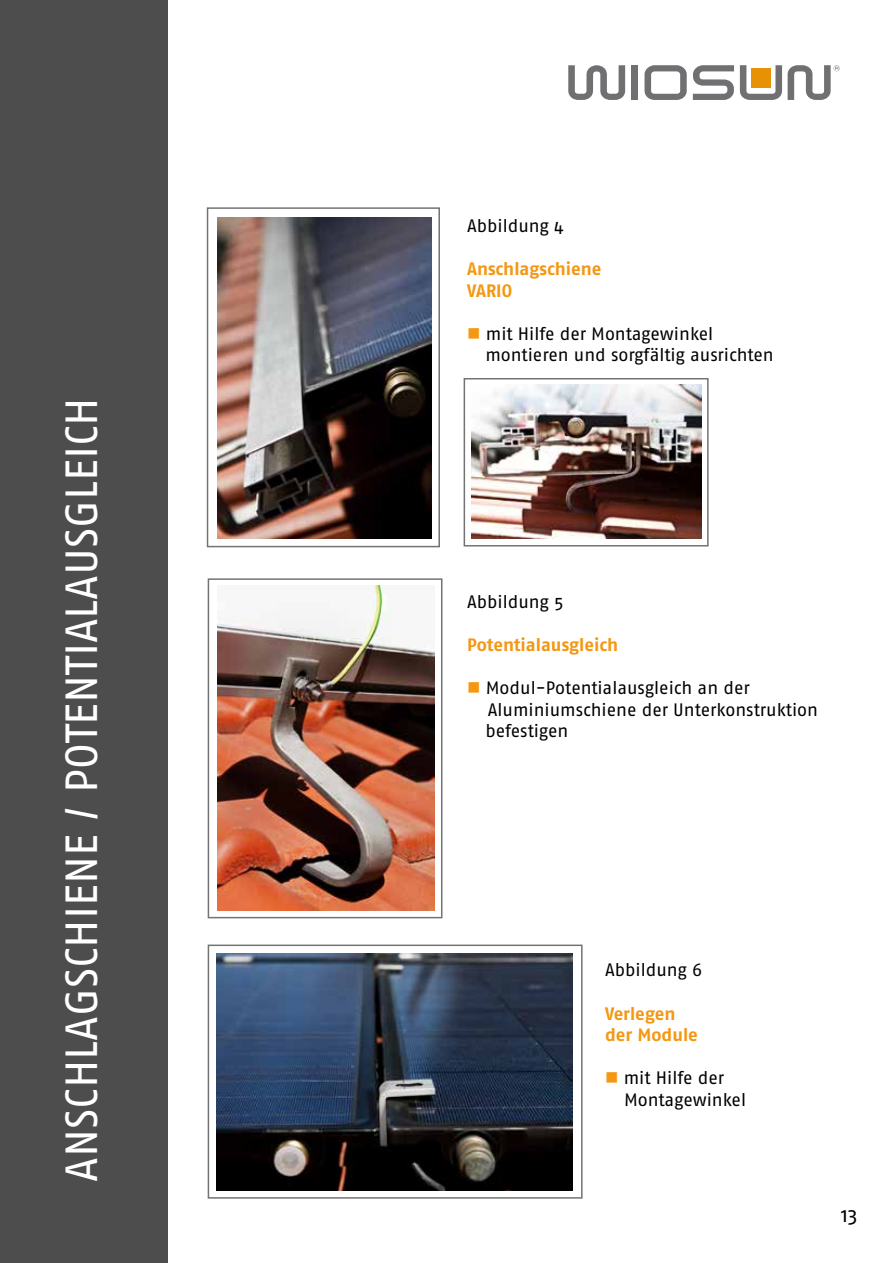
<style>
.page{position:relative;width:893px;height:1263px;background:#fff}
.page>*{position:absolute;margin:0;border:0;box-sizing:border-box;transform-origin:0 0}
.t1{font:45px "Fago OT";color:#fff}
.t2{font:21px "Fago OT";color:#000}
.t3{font:18px/21.6px "Fago OT";letter-spacing:-.005em;color:#000}
.t4{font:700 18px/21.6px "Fago OT";color:#f49712}
.s1{color:#f49712}
</style>
<div class="page">
<svg style="left:568px;top:65px;width:57px;height:35px"></svg>
<div style="left:631px;top:65px;width:7px;height:35px;background:#707072"></div>
<svg style="left:644px;top:65px;width:43px;height:35px"></svg>
<svg style="left:693px;top:65px;width:41px;height:35px"></svg>
<svg style="left:740px;top:65px;width:42px;height:35px"></svg>
<svg style="left:788px;top:65px;width:52px;height:35px"></svg>
<div style="left:751px;top:68px;width:20px;height:20px;background:#e79104"></div>
<div style="left:0;top:0;width:168px;height:1263px;background:#4d4d4d"></div>
<div style="left:208px;top:578px;width:234px;height:340px;background:#fff;border:2px solid #747373"></div>
<img style="left:217px;top:585px;width:217px;height:326px">
<div style="left:207px;top:207px;width:233px;height:340px;background:#fff;border:2px solid #747373"></div>
<img style="left:217px;top:217px;width:214px;height:321px">
<div style="left:208px;top:944px;width:375px;height:255px;border:2px solid #747373"></div>
<img style="left:216px;top:953px;width:357px;height:238px">
<div style="left:464px;top:378px;width:245px;height:168px;background:#fff;border:2px solid #747373"></div>
<img style="left:471px;top:385px;width:230px;height:154px">
<h1 class="t1" style="left:55px;top:1181px;width:786px;rotate:-90deg">ANSCHLAGSCHIENE / POTENTIALAUSGLEICH</h1>
<p class="t3" style="left:467px;top:215px;width:98px">Abbildung 4</p>
<p class="t4" style="left:467px;top:258px;width:136px">Anschlagschiene<br>VARIO</p>
<p class="t3" style="left:485px;top:323px;width:290px;text-indent:-18px"><span class="s1">■</span> mit Hilfe der Montagewinkel montieren und sorgfältig ausrichten</p>
<p class="t3" style="left:467px;top:590px;width:98px">Abbildung 5</p>
<p class="t4" style="left:467px;top:634px;width:153px">Potentialausgleich</p>
<p class="t3" style="left:485px;top:677px;width:334px;text-indent:-18px"><span class="s1">■</span> Modul-Potentialausgleich an der<br>Aluminiumschiene der Unterkonstruktion befestigen</p>
<p class="t3" style="left:605px;top:959px;width:99px">Abbildung 6</p>
<p class="t4" style="left:605px;top:1002px;width:94px">Verlegen der Module</p>
<p class="t3" style="left:624px;top:1067px;width:123px;text-indent:-19px"><span class="s1">■</span> mit Hilfe der<br>Montagewinkel</p>
<p class="t2" style="left:841px;top:1202px;width:18px">13</p>
</div>
